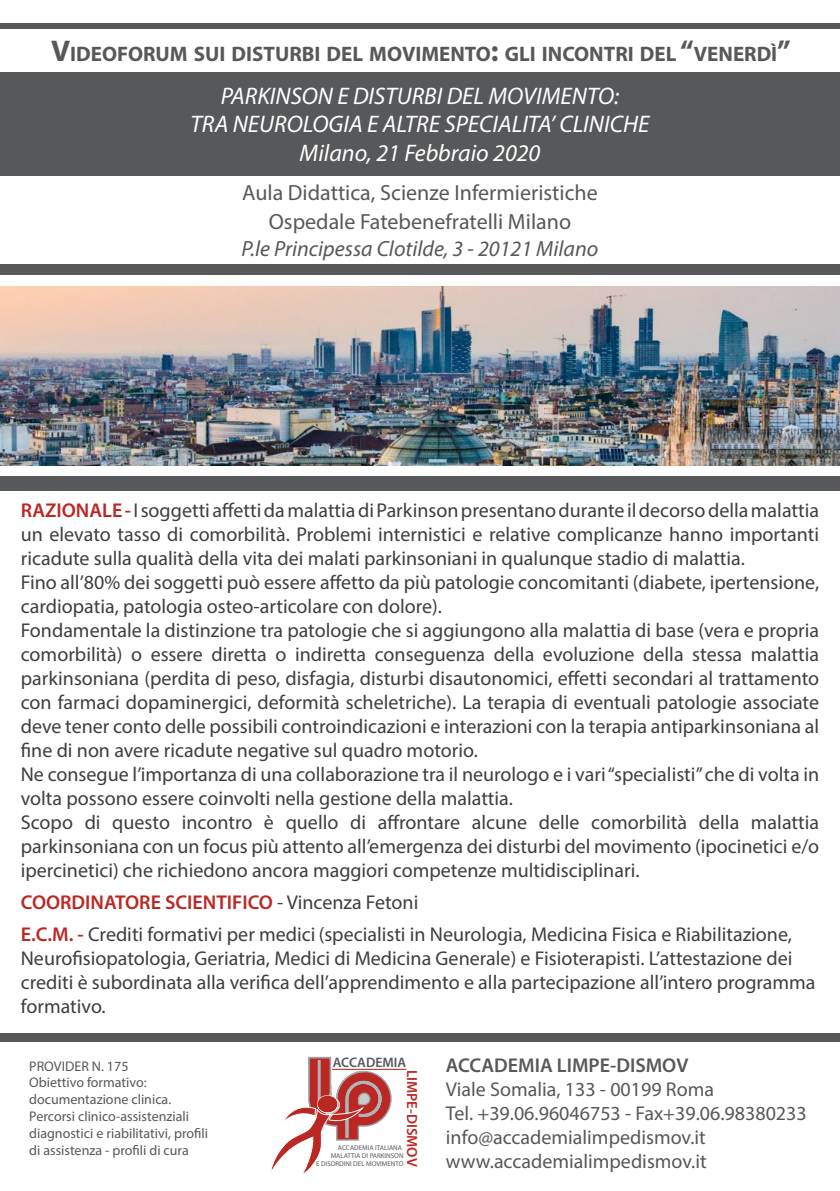
<style>
.page{position:relative;width:840px;height:1191px;background:#fff}
.page>*{position:absolute;margin:0;border:0;box-sizing:border-box;transform-origin:0 0}
.t1{font:italic 24px "Myriad Pro";color:#fff}
.t2{font:22px "Myriad Pro";color:#57585a}
.t3{font:italic 22px "Myriad Pro";color:#57585a}
.t4{font:700 21px "Myriad Pro";color:#57585a}
.t5{font:20px/24px "Myriad Pro";color:#3e3e3f;text-align:justify}
.t6{font:20px "Myriad Pro";color:#57585a}
.t7{font:600 20px "Myriad Pro";color:#bb2824}
.t8{font:600 20px "Myriad Pro";color:#57585a}
.t9{font:600 14.6px "Myriad Pro";color:#bb2824}
.t10{font:14px/16.8px "Myriad Pro";color:#57585a}
.t11{font:600 13.8px "Myriad Pro";color:#57585a}
.t12{font:7px/8.4px "Myriad Pro";color:#57585a;text-align:right}
.s1{font-size:30px}
.s2{font-weight:600;color:#bb2824}
.s3{font-weight:400;color:#3e3e3f}
</style>
<div class="page">
<div style="left:0;top:23px;width:839px;height:5px;background:#57585a"></div>
<div style="left:0;top:72px;width:839px;height:104px;background:#57585a"></div>
<div style="left:0;top:264px;width:839px;height:226px;background:#57585a"></div>
<div style="left:0;top:275px;width:839px;height:200px;background:#fff"></div>
<img style="left:0;top:286px;width:839px;height:179px">
<div style="left:0;top:1033px;width:839px;height:9px;background:#57585a"></div>
<svg style="left:271px;top:1057px;width:120px;height:117px"></svg>
<hr style="left:332px;top:1069px;width:74px;height:1px;background:#bb2824">
<p class="t4" style="left:51px;top:40px;width:741px"><span class="s1">V</span>IDEOFORUM SUI DISTURBI DEL MOVIMENTO<span class="s1">:</span> GLI INCONTRI DEL <span class="s1">“</span>VENERDÌ<span class="s1">”</span></p>
<p class="t1" style="left:220px;top:81px;width:400px">PARKINSON E DISTURBI DEL MOVIMENTO:</p>
<p class="t1" style="left:190px;top:109px;width:460px">TRA NEUROLOGIA E ALTRE SPECIALITA’ CLINICHE</p>
<p class="t1" style="left:299px;top:138px;width:242px">Milano, 21 Febbraio 2020</p>
<p class="t2" style="left:242px;top:179px;width:357px">Aula Didattica, Scienze Infermieristiche</p>
<p class="t2" style="left:268px;top:208px;width:304px">Ospedale Fatebenefratelli Milano</p>
<p class="t3" style="left:241px;top:235px;width:358px">P.le Principessa Clotilde, 3 - 20121 Milano</p>
<p class="t5" style="left:21px;top:498px;width:799px"><span class="s2">RAZIONALE -</span> I soggetti affetti da malattia di Parkinson presentano durante il decorso della malattia un elevato tasso di comorbilità. Problemi internistici e relative complicanze hanno importanti ricadute sulla qualità della vita dei malati parkinsoniani in qualunque stadio di malattia.</p>
<p class="t5" style="left:21px;top:570px;width:799px">Fino all’80% dei soggetti può essere affetto da più patologie concomitanti (diabete, ipertensione, cardiopatia, patologia osteo-articolare con dolore).</p>
<p class="t5" style="left:21px;top:618px;width:799px">Fondamentale la distinzione tra patologie che si aggiungono alla malattia di base (vera e propria comorbilità) o essere diretta o indiretta conseguenza della evoluzione della stessa malattia parkinsoniana (perdita di peso, disfagia, disturbi disautonomici, effetti secondari al trattamento con farmaci dopaminergici, deformità scheletriche). La terapia di eventuali patologie associate deve tener conto delle possibili controindicazioni e interazioni con la terapia antiparkinsoniana al fine di non avere ricadute negative sul quadro motorio.</p>
<p class="t5" style="left:21px;top:762px;width:799px">Ne consegue l’importanza di una collaborazione tra il neurologo e i vari “specialisti” che di volta in volta possono essere coinvolti nella gestione della malattia.</p>
<p class="t5" style="left:21px;top:810px;width:799px">Scopo di questo incontro è quello di affrontare alcune delle comorbilità della malattia parkinsoniana con un focus più attento all’emergenza dei disturbi del movimento (ipocinetici e/o ipercinetici) che richiedono ancora maggiori competenze multidisciplinari.</p>
<p class="t7" style="left:21px;top:889px;width:399px">COORDINATORE SCIENTIFICO <span class="s3">- Vincenza Fetoni</span></p>
<p class="t5" style="left:21px;top:922px;width:795px;text-align:left"><span class="s2">E.C.M. -</span> Crediti formativi per medici (specialisti in Neurologia, Medicina Fisica e Riabilitazione, Neurofisiopatologia, Geriatria, Medici di Medicina Generale) e Fisioterapisti. L’attestazione dei crediti è subordinata alla verifica dell’apprendimento e alla partecipazione all’intero programma formativo.</p>
<p class="t10" style="left:29px;top:1057px;width:101px">PROVIDER N. 175</p>
<p class="t10" style="left:29px;top:1074px;width:180px">Obiettivo formativo: documentazione clinica.<br>Percorsi clinico-assistenziali diagnostici e riabilitativi, profili di assistenza - profili di cura</p>
<p class="t11" style="left:332px;top:1054px;width:75px">ACCADEMIA</p>
<p class="t9" style="left:421px;top:1070px;width:98px;rotate:90deg">LIMPE-DISMOV</p>
<p class="t12" style="left:316px;top:1143px;width:89px">ACCADEMIA ITALIANA<br>MALATTIA DI PARKINSON<br>E DISORDINI DEL MOVIMENTO</p>
<p class="t8" style="left:445px;top:1052px;width:244px">ACCADEMIA LIMPE-DISMOV</p>
<p class="t6" style="left:445px;top:1077px;width:269px">Viale Somalia, 133 - 00199 Roma</p>
<p class="t6" style="left:445px;top:1101px;width:362px">Tel. +39.06.96046753 - Fax+39.06.98380233</p>
<p class="t6" style="left:445px;top:1125px;width:261px">info@accademialimpedismov.it</p>
<p class="t6" style="left:445px;top:1149px;width:262px">www.accademialimpedismov.it</p>
</div>
